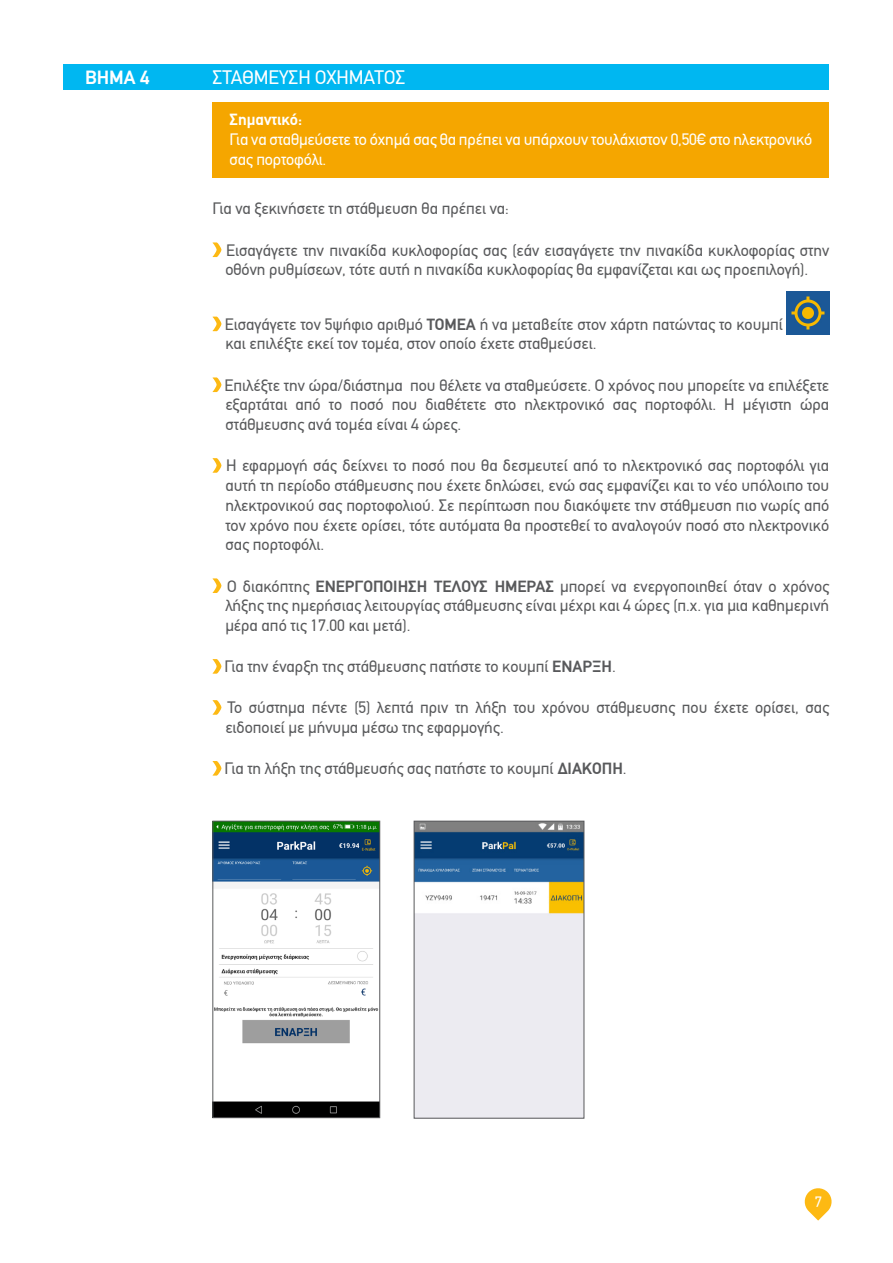
<style>
.page{position:relative;width:893px;height:1263px;background:#fff}
.page>*{position:absolute;margin:0;border:0;box-sizing:border-box;transform-origin:0 0}
.t1{font:19.5px "PF Din Text";color:#fff}
.t2{font:700 19.5px "PF Din Text";color:#fff}
.t3{font:16.5px/19.8px "PF Din Text";color:#58595b}
.t4{font:16.5px/19.8px "PF Din Text";letter-spacing:-.01em;color:#fff}
.t5{font:700 16.5px "PF Din Text";color:#fff}
.t6{font:15px "PF Din Text";color:#fff}
.s1{font-weight:700}
</style>
<div class="page">
<svg style="left:804px;top:1188px;width:28px;height:32px"></svg>
<div style="left:213px;top:102px;width:616px;height:76px;background:#f5a600"></div>
<svg style="left:212px;top:242px;width:9px;height:15px"></svg>
<svg style="left:212px;top:317px;width:9px;height:14px"></svg>
<img style="left:787px;top:292px;width:42px;height:42px">
<svg style="left:212px;top:377px;width:9px;height:15px"></svg>
<svg style="left:212px;top:458px;width:9px;height:15px"></svg>
<svg style="left:212px;top:578px;width:9px;height:15px"></svg>
<svg style="left:212px;top:659px;width:9px;height:15px"></svg>
<svg style="left:212px;top:700px;width:9px;height:15px"></svg>
<svg style="left:212px;top:761px;width:9px;height:15px"></svg>
<div style="left:64px;top:64px;width:765px;height:25px;background:#00b7f1"></div>
<img style="left:215px;top:823px;width:163px;height:293px">
<div style="left:213px;top:821px;width:167px;height:297px;border:1px solid #58595b"></div>
<img style="left:416px;top:823px;width:166px;height:293px">
<div style="left:414px;top:821px;width:170px;height:297px;border:1px solid #58595b"></div>
<p class="t2" style="left:85px;top:66px;width:66px">ΒΗΜΑ 4</p>
<p class="t1" style="left:213px;top:66px;width:194px">ΣΤΑΘΜΕΥΣΗ ΟΧΗΜΑΤΟΣ</p>
<p class="t5" style="left:230px;top:110px;width:74px">Σημαντικό:</p>
<p class="t4" style="left:230px;top:130px;width:584px">Για να σταθμεύσετε το όχημά σας θα πρέπει να υπάρχουν τουλάχιστον 0,50€ στο ηλεκτρονικό σας πορτοφόλι.</p>
<p class="t3" style="left:213px;top:199px;width:298px">Για να ξεκινήσετε τη στάθμευση θα πρέπει να:</p>
<p class="t3" style="left:225px;top:240px;width:605px">Εισαγάγετε την πινακίδα κυκλοφορίας σας (εάν εισαγάγετε την πινακίδα κυκλοφορίας στην οθόνη ρυθμίσεων, τότε αυτή η πινακίδα κυκλοφορίας θα εμφανίζεται και ως προεπιλογή).</p>
<p class="t3" style="left:225px;top:314px;width:559px">Εισαγάγετε τον 5ψήφιο αριθμό <span class="s1">ΤΟΜΕΑ</span> ή να μεταβείτε στον χάρτη πατώντας το κουμπί και επιλέξτε εκεί τον τομέα, στον οποίο έχετε σταθμεύσει.</p>
<p class="t3" style="left:225px;top:375px;width:606px;text-align:justify">Επιλέξτε την ώρα/διάστημα που θέλετε να σταθμεύσετε. Ο χρόνος που μπορείτε να επιλέξετε εξαρτάται από το ποσό που διαθέτετε στο ηλεκτρονικό σας πορτοφόλι. Η μέγιστη ώρα στάθμευσης ανά τομέα είναι 4 ώρες.</p>
<p class="t3" style="left:225px;top:456px;width:605px;text-align:justify">Η εφαρμογή σάς δείχνει το ποσό που θα δεσμευτεί από το ηλεκτρονικό σας πορτοφόλι για αυτή τη περίοδο στάθμευσης που έχετε δηλώσει, ενώ σας εμφανίζει και το νέο υπόλοιπο του ηλεκτρονικού σας πορτοφολιού. Σε περίπτωση που διακόψετε την στάθμευση πιο νωρίς από τον χρόνο που έχετε ορίσει, τότε αυτόματα θα προστεθεί το αναλογούν ποσό στο ηλεκτρονικό σας πορτοφόλι.</p>
<p class="t3" style="left:225px;top:576px;width:605px;text-align:justify">Ο διακόπτης <span class="s1">ΕΝΕΡΓΟΠΟΙΗΣΗ ΤΕΛΟΥΣ ΗΜΕΡΑΣ</span> μπορεί να ενεργοποιηθεί όταν ο χρόνος λήξης της ημερήσιας λειτουργίας στάθμευσης είναι μέχρι και 4 ώρες (π.χ. για μια καθημερινή μέρα από τις 17.00 και μετά).</p>
<p class="t3" style="left:225px;top:657px;width:393px">Για την έναρξη της στάθμευσης πατήστε το κουμπί <span class="s1">ΕΝΑΡΞΗ</span>.</p>
<p class="t3" style="left:225px;top:698px;width:605px">Το σύστημα πέντε (5) λεπτά πριν τη λήξη του χρόνου στάθμευσης που έχετε ορίσει, σας ειδοποιεί με μήνυμα μέσω της εφαρμογής.</p>
<p class="t3" style="left:225px;top:759px;width:404px">Για τη λήξη της στάθμευσής σας πατήστε το κουμπί <span class="s1">ΔΙΑΚΟΠΗ</span>.</p>
<p class="t6" style="left:815px;top:1193px;width:8px">7</p>
</div>
